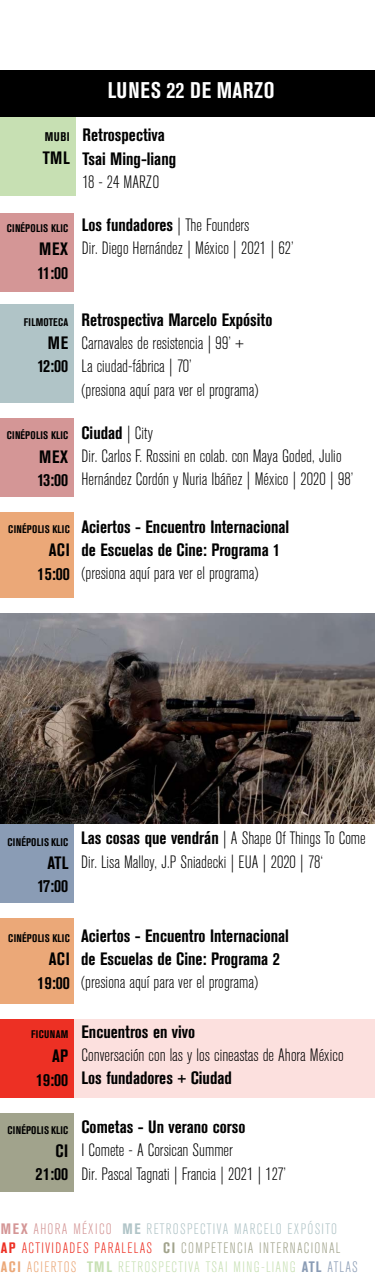
<style>
.page{position:relative;width:375px;height:1275px;background:#fff}
.page>*{position:absolute;margin:0;border:0;box-sizing:border-box;transform-origin:0 0}
.t1{font:700 condensed 22.5px "Akzidenz Grotesk BE";letter-spacing:.02em;color:#fff}
.t2{font:300 condensed 17.75px/23.3px "Akzidenz Grotesk BE";color:#000}
.t3{font:700 condensed 17.75px/23.3px "Akzidenz Grotesk BE";color:#000}
.t4{font:300 condensed 15px/19.5px "Akzidenz Grotesk BE";letter-spacing:.08em;color:#b0c4c7}
.t5{font:700 condensed 12.5px "Akzidenz Grotesk BE";color:#000}
.t6{font:700 condensed 11px "Akzidenz Grotesk BE";letter-spacing:.02em;color:#000}
.s1{font-weight:700}
.s2{font-weight:700;color:#d49696}
.s3{color:#d49696}
.s4{font-weight:700;color:#ed3024}
.s5{color:#ed3024}
.s6{font-weight:700;color:#a1a38c}
.s7{color:#a1a38c}
.s8{font-weight:700;color:#eba878}
.s9{color:#eba878}
.s10{font-weight:700;color:#c7e0b3}
.s11{color:#c7e0b3}
.s12{font-weight:700;color:#8a9cb5}
.s13{color:#8a9cb5}
</style>
<div class="page">
<div style="left:0;top:213px;width:74px;height:79px;background:#d49696"></div>
<div style="left:74px;top:1019px;width:301px;height:79px;background:#fce0de"></div>
<div style="left:0;top:304px;width:74px;height:99px;background:#b0c4c7"></div>
<div style="left:0;top:1019px;width:74px;height:79px;background:#ed3024"></div>
<div style="left:0;top:70px;width:375px;height:47px;background:#000"></div>
<div style="left:0;top:418px;width:74px;height:80px;background:#d49696"></div>
<div style="left:0;top:512px;width:74px;height:86px;background:#eba878"></div>
<div style="left:0;top:918px;width:74px;height:86px;background:#eba878"></div>
<div style="left:0;top:824px;width:74px;height:79px;background:#8a9cb5"></div>
<div style="left:0;top:1113px;width:74px;height:79px;background:#a1a38c"></div>
<div style="left:0;top:117px;width:75px;height:79px;background:#c7e0b3"></div>
<img style="left:0;top:614px;width:375px;height:210px">
<p class="t5" style="left:45px;top:129px;width:26px">MUBI</p>
<p class="t3" style="left:43px;top:147px;width:28px">TML</p>
<p class="t6" style="left:7px;top:222px;width:63px">CINÉPOLIS KLIC</p>
<p class="t3" style="left:38px;top:238px;width:32px">MEX<br>11:00</p>
<p class="t1" style="left:108px;top:78px;width:168px">LUNES 22 DE MARZO</p>
<p class="t3" style="left:83px;top:124px;width:95px">Retrospectiva<br>Tsai Ming-liang</p>
<p class="t2" style="left:83px;top:171px;width:78px">18 - 24 MARZO</p>
<p class="t2" style="left:82px;top:214px;width:213px"><span class="s1">Los fundadores</span> | The Founders<br>Dir. Diego Hernández | México | 2021 | 62’</p>
<p class="t6" style="left:24px;top:316px;width:46px">FILMOTECA</p>
<p class="t3" style="left:38px;top:331px;width:32px;text-align:center">ME<br>12:00</p>
<p class="t6" style="left:7px;top:429px;width:63px">CINÉPOLIS KLIC</p>
<p class="t3" style="left:38px;top:445px;width:32px">MEX<br>13:00</p>
<p class="t6" style="left:8px;top:523px;width:63px">CINÉPOLIS KLIC</p>
<p class="t3" style="left:38px;top:539px;width:34px;text-align:right">ACI<br>15:00</p>
<p class="t3" style="left:82px;top:308px;width:192px">Retrospectiva Marcelo Expósito</p>
<p class="t2" style="left:82px;top:332px;width:178px">Carnavales de resistencia | 99’ +<br>La ciudad-fábrica | 70’<br>(presiona aquí para ver el programa)</p>
<p class="t2" style="left:82px;top:421px;width:274px"><span class="s1">Ciudad</span> | City<br>Dir. Carlos F. Rossini en colab. con Maya Goded, Julio<br>Hernández Cordón y Nuria Ibáñez | México | 2020 | 98’</p>
<p class="t3" style="left:82px;top:515px;width:209px">Aciertos - Encuentro Internacional de Escuelas de Cine: Programa 1</p>
<p class="t2" style="left:82px;top:562px;width:178px">(presiona aquí para ver el programa)</p>
<p class="t6" style="left:8px;top:835px;width:62px">CINÉPOLIS KLIC</p>
<p class="t3" style="left:38px;top:851px;width:32px;text-align:center">ATL<br>17:00</p>
<p class="t2" style="left:81px;top:827px;width:286px"><span class="s1">Las cosas que vendrán</span> | A Shape Of Things To Come<br>Dir. Lisa Malloy, J.P Sniadecki | EUA | 2020 | 78‘</p>
<p class="t6" style="left:8px;top:932px;width:63px">CINÉPOLIS KLIC</p>
<p class="t3" style="left:38px;top:948px;width:34px;text-align:right">ACI<br>19:00</p>
<p class="t3" style="left:81px;top:924px;width:209px">Aciertos - Encuentro Internacional de Escuelas de Cine: Programa 2</p>
<p class="t2" style="left:81px;top:971px;width:178px">(presiona aquí para ver el programa)</p>
<p class="t6" style="left:31px;top:1028px;width:39px">FICUNAM</p>
<p class="t3" style="left:36px;top:1044px;width:34px;line-height:24.3px;text-align:right">AP<br>19:00</p>
<p class="t3" style="left:82px;top:1020px;width:115px">Encuentros en vivo</p>
<p class="t2" style="left:82px;top:1044px;width:264px">Conversación con las y los cineastas de Ahora México</p>
<p class="t3" style="left:82px;top:1067px;width:152px">Los fundadores + Ciudad</p>
<p class="t3" style="left:82px;top:1115px;width:166px">Cometas - Un verano corso</p>
<p class="t2" style="left:82px;top:1139px;width:206px">I Comete - A Corsican Summer<br>Dir. Pascal Tagnati | Francia | 2021 | 127’</p>
<p class="t6" style="left:8px;top:1124px;width:62px">CINÉPOLIS KLIC</p>
<p class="t3" style="left:35px;top:1140px;width:34px;text-align:right">CI<br>21:00</p>
<p class="t4" style="left:1px;top:1219px;width:358px"><span class="s2">MEX</span> <span class="s3">AHORA MÉXICO</span> <span class="s1">ME</span> RETROSPECTIVA MARCELO EXPÓSITO<br><span class="s4">AP</span> <span class="s5">ACTIVIDADES PARALELAS</span> <span class="s6">CI</span> <span class="s7">COMPETENCIA INTERNACIONAL<br></span><span class="s8">ACI</span> <span class="s9">ACIERTOS</span> <span class="s10">TML</span> <span class="s11">RETROSPECTIVA TSAI MING-LIANG</span> <span class="s12">ATL</span> <span class="s13">ATLAS</span></p>
</div>
